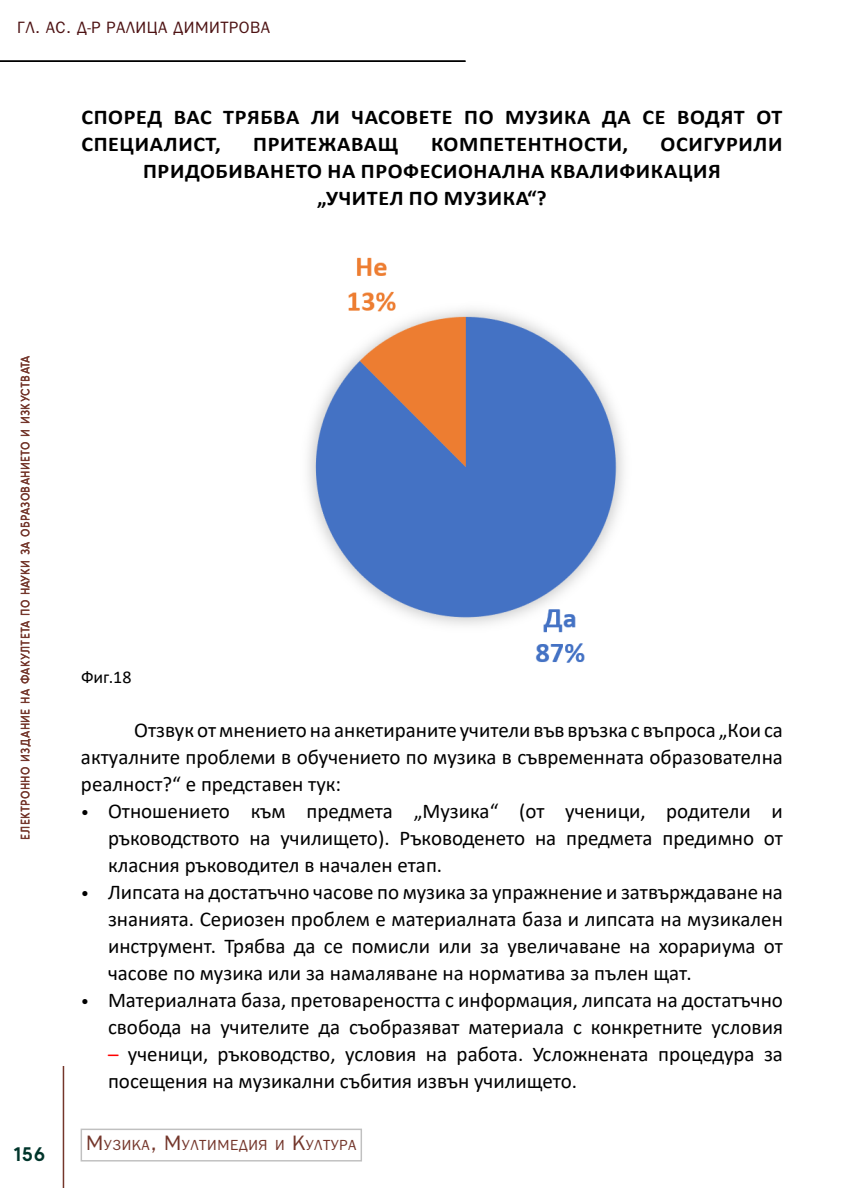
<style>
.page{position:relative;width:864px;height:1188px;background:#fff}
.page>*{position:absolute;margin:0;border:0;box-sizing:border-box;transform-origin:0 0}
.t1{font:21px/27px "Calibri";color:#000;text-align:justify}
.t2{font:700 21px/27px "Calibri";letter-spacing:.03em;color:#000;scale:1.05 1}
.t3{font:600 19.5px "Bergen Text";color:#01352b}
.t4{font:18px "Calibri";color:#000}
.t5{font:16.5px "Bloknot C";letter-spacing:.025em;color:#4d1213}
.t6{font:14.7px "Bloknot C";letter-spacing:.035em;color:#74362b}
.t7{font:12px "Bergen Text";letter-spacing:.025em;color:#74362b}
.s1{font-family:"Aptos";font-size:16.5px}
.s2{color:#f00}
.s3{font-size:21px}
</style>
<div class="page">
<hr style="left:63px;top:1066px;width:1px;height:122px;background:#74362b">
<hr style="left:0;top:60px;width:465px;height:2px;background:#000">
<img style="left:308px;top:257px;width:316px;height:406px">
<p class="t5" style="left:17px;top:18px;width:254px">ГЛ. АС. Д-Р РАЛИЦА ДИМИТРОВА</p>
<p class="t2" style="left:81px;top:103px;width:669px">СПОРЕД ВАС ТРЯБВА ЛИ ЧАСОВЕТЕ ПО МУЗИКА ДА СЕ ВОДЯТ ОТ<br>СПЕЦИАЛИСТ,</p>
<p class="t2" style="left:253px;top:130px;width:140px">ПРИТЕЖАВАЩ</p>
<p class="t2" style="left:431px;top:130px;width:189px">КОМПЕТЕНТНОСТИ,</p>
<p class="t2" style="left:661px;top:130px;width:118px">ОСИГУРИЛИ</p>
<p class="t2" style="left:143px;top:157px;width:552px">ПРИДОБИВАНЕТО НА ПРОФЕСИОНАЛНА КВАЛИФИКАЦИЯ</p>
<p class="t2" style="left:317px;top:184px;width:220px">„УЧИТЕЛ ПО МУЗИКА“?</p>
<p class="t7" style="left:17px;top:840px;width:486px;rotate:-90deg">ЕЛЕКТРОННО ИЗДАНИЕ НА ФАКУЛТЕТА ПО НАУКИ ЗА ОБРАЗОВАНИЕТО И ИЗКУСТВАТА</p>
<p class="t3" style="left:14px;top:1140px;width:33px">156</p>
<p class="t4" style="left:81px;top:665px;width:52px">Фиг.18</p>
<p class="t1" style="left:81px;top:716px;width:704px;text-indent:53px">Отзвук от мнението на анкетираните учители във връзка с въпроса „Кои са актуалните проблеми в обучението по музика в съвременната образователна реалност?“ е представен тук:</p>
<p class="t1" style="left:108px;top:797px;width:677px;text-indent:-27px"><span class="s1">•</span> Отношението към предмета „Музика“ (от ученици, родители и ръководството на училището). Ръководенето на предмета предимно от класния ръководител в начален етап.</p>
<p class="t1" style="left:108px;top:878px;width:677px;text-indent:-27px"><span class="s1">•</span> Липсата на достатъчно часове по музика за упражнение и затвърждаване на знанията. Сериозен проблем е материалната база и липсата на музикален инструмент. Трябва да се помисли или за увеличаване на хорариума от часове по музика или за намаляване на норматива за пълен щат.</p>
<p class="t1" style="left:81px;top:986px;width:703px;text-align:right"><span class="s1">•</span> Материалната база, претовареността с информация, липсата на достатъчно свобода на учителите да съобразяват материала с конкретните условия</p>
<p class="t1" style="left:108px;top:1040px;width:677px"><span class="s2">–</span> ученици, ръководство, условия на работа. Усложнената процедура за посещения на музикални събития извън училището.</p>
<p class="t6" style="left:86px;top:1137px;width:272px"><span class="s3">М</span>узика<span class="s3">, М</span>ултим едия и <span class="s3">К</span>ултура</p>
</div>
